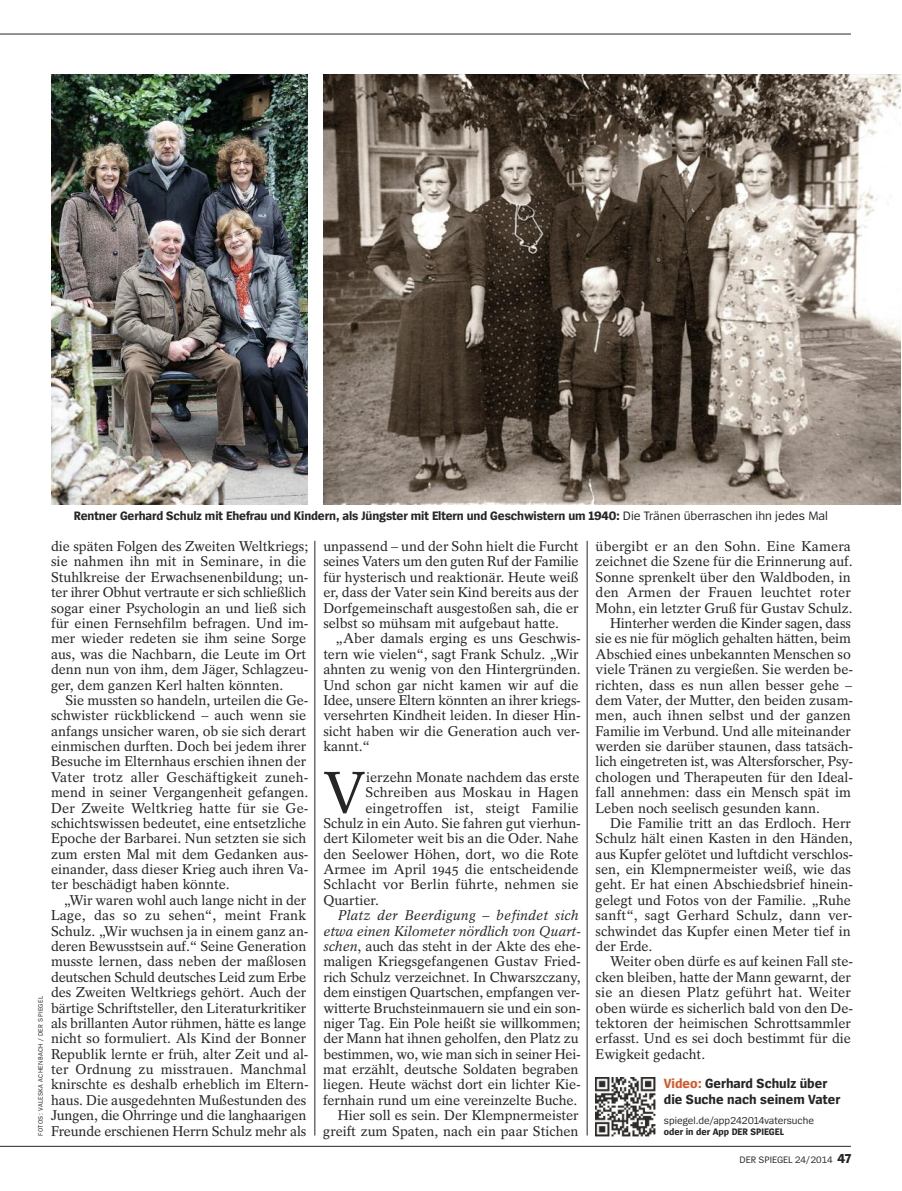
<style>
.page{position:relative;width:902px;height:1191px;background:#fff}
.page>*{position:absolute;margin:0;border:0;box-sizing:border-box;transform-origin:0 0}
.t1{font:58.2px "Spiegel Serif";color:#272627}
.t2{font:14.1px/15.3px "Spiegel Serif";color:#272627}
.t3{font:700 13.8px/16.5px "Spiegel Sans";color:#272627}
.t4{font:700 12.75px "Spiegel Sans";letter-spacing:-.01em;color:#272627}
.t5{font:10.5px "Spiegel Sans";color:#272627}
.t6{font:700 9.9px "Spiegel Sans";color:#272627}
.t7{font:9.75px "Spiegel Sans";color:#272627}
.t8{font:6.75px "Spiegel Sans";color:#272627}
.s1{font-weight:400}
.s2{font-style:italic}
.s3{color:#d3592c}
.s4{font-weight:700;font-size:13.5px}
</style>
<div class="page">
<hr style="left:51px;top:34px;width:799px;height:1px;background:#272627">
<hr style="left:0;top:34px;width:51px;height:1px;background:#272627">
<hr style="left:0;top:1146px;width:51px;height:1px;background:#272627">
<hr style="left:51px;top:1146px;width:799px;height:1px;background:#272627">
<hr style="left:314px;top:541px;width:1px;height:594px;background:#272627">
<hr style="left:587px;top:541px;width:1px;height:594px;background:#272627">
<img style="left:51px;top:74px;width:256px;height:431px">
<img style="left:324px;top:75px;width:576px;height:430px">
<img style="left:595px;top:1077px;width:60px;height:59px">
<p class="t4" style="left:74px;top:509px;width:755px">Rentner Gerhard Schulz mit Ehefrau und Kindern, als Jüngster mit Eltern und Geschwistern um 1940: <span class="s1">Die Tränen überraschen ihn jedes Mal</span></p>
<p class="t2" style="left:51px;top:538px;width:259px">die späten Folgen des Zweiten Weltkriegs; sie nahmen ihn mit in Seminare, in die Stuhlkreise der Erwachsenenbildung; un&shy;ter ihrer Obhut vertraute er sich schließlich sogar einer Psychologin an und ließ sich für einen Fernsehfilm befragen. Und im&shy;mer wieder redeten sie ihm seine Sorge aus, was die Nachbarn, die Leute im Ort denn nun von ihm, dem Jäger, Schlagzeu&shy;ger, dem ganzen Kerl halten könnten.</p>
<p class="t2" style="left:51px;top:692px;width:259px;text-indent:14px">Sie mussten so handeln, urteilen die Ge&shy;schwister rückblickend – auch wenn sie anfangs unsicher waren, ob sie sich derart einmischen durften. Doch bei jedem ihrer Besuche im Elternhaus erschien ihnen der Vater trotz aller Geschäftigkeit zuneh&shy;mend in seiner Vergangenheit gefangen.<br>Der Zweite Weltkrieg hatte für sie Ge&shy;schichtswissen bedeutet, eine entsetzliche Epoche der Barbarei. Nun setzten sie sich zum ersten Mal mit dem Gedanken aus&shy;einander, dass dieser Krieg auch ihren Va&shy;ter beschädigt haben könnte.</p>
<p class="t2" style="left:51px;top:892px;width:259px;text-indent:13px">„Wir waren wohl auch lange nicht in der Lage, das so zu sehen“, meint Frank Schulz. „Wir wuchsen ja in einem ganz an&shy;deren Bewusstsein auf.“ Seine Generation musste lernen, dass neben der maßlosen deutschen Schuld deutsches Leid zum Erbe des Zweiten Weltkriegs gehört. Auch der bärtige Schriftsteller, den Literaturkritiker als brillanten Autor rühmen, hätte es lange nicht so formuliert. Als Kind der Bonner Republik lernte er früh, alter Zeit und al&shy;ter Ordnung zu misstrauen. Manchmal knirschte es deshalb erheblich im Eltern&shy;haus. Die ausgedehnten Mußestunden des Jungen, die Ohrringe und die langhaarigen Freunde erschienen Herrn Schulz mehr als</p>
<p class="t8" style="left:37px;top:1135px;width:141px;rotate:-90deg">FOTOS: VALESKA ACHENBACH / DER SPIEGEL</p>
<p class="t2" style="left:323px;top:538px;width:257px;text-align:justify">unpassend – und der Sohn hielt die Furcht seines Vaters um den guten Ruf der Familie für hysterisch und reaktionär. Heute weiß er, dass der Vater sein Kind bereits aus der Dorfgemeinschaft ausgestoßen sah, die er selbst so mühsam mit aufgebaut hatte.</p>
<p class="t2" style="left:323px;top:631px;width:259px;text-indent:12px">„Aber damals erging es uns Geschwis&shy;tern wie vielen“, sagt Frank Schulz. „Wir ahnten zu wenig von den Hintergründen.<br>Und schon gar nicht kamen wir auf die Idee, unsere Eltern könnten an ihrer kriegs&shy;versehrten Kindheit leiden. In dieser Hin&shy;sicht haben wir die Generation auch ver&shy;kannt.“</p>
<h1 class="t1" style="left:323px;top:758px;width:44px">V</h1>
<p class="t2" style="left:366px;top:769px;width:215px">ierzehn Monate nachdem das erste</p>
<p class="t2" style="left:365px;top:784px;width:215px">Schreiben aus Moskau in Hagen</p>
<p class="t2" style="left:365px;top:800px;width:215px">eingetroffen ist, steigt Familie</p>
<p class="t2" style="left:323px;top:815px;width:259px">Schulz in ein Auto. Sie fahren gut vierhun-</p>
<p class="t2" style="left:323px;top:831px;width:257px">dert Kilometer weit bis an die Oder. Nahe</p>
<p class="t2" style="left:323px;top:846px;width:257px">den Seelower Höhen, dort, wo die Rote</p>
<p class="t2" style="left:323px;top:861px;width:257px">Armee im April 1945 die entscheidende</p>
<p class="t2" style="left:323px;top:877px;width:257px">Schlacht vor Berlin führte, nehmen sie</p>
<p class="t2" style="left:323px;top:892px;width:57px">Quartier.</p>
<p class="t2" style="left:323px;top:907px;width:259px;text-align:right"><span class="s2">Platz der Beerdigung – befindet sich etwa einen Kilometer nördlich von Quart&shy;schen</span>, auch das steht in der Akte des ehe&shy;maligen Kriegsgefangenen Gustav Fried&shy;rich Schulz verzeichnet. In Chwarszczany, dem einstigen Quartschen, empfangen ver&shy;witterte Bruchsteinmauern sie und ein son&shy;niger Tag. Ein Pole heißt sie willkommen; der Mann hat ihnen geholfen, den Platz zu bestimmen, wo, wie man sich in seiner Hei&shy;mat erzählt, deutsche Soldaten begraben liegen. Heute wächst dort ein lichter Kie&shy;fernhain rund um eine vereinzelte Buche.<br>Hier soll es sein. Der Klempnermeister greift zum Spaten, nach ein paar Stichen</p>
<p class="t2" style="left:595px;top:538px;width:257px">übergibt er an den Sohn. Eine Kamera</p>
<p class="t2" style="left:595px;top:554px;width:259px">zeichnet die Szene für die Erinnerung auf.</p>
<p class="t2" style="left:595px;top:569px;width:257px">Sonne sprenkelt über den Waldboden, in</p>
<p class="t2" style="left:595px;top:585px;width:257px">den Armen der Frauen leuchtet roter</p>
<p class="t2" style="left:595px;top:600px;width:259px">Mohn, ein letzter Gruß für Gustav Schulz.</p>
<p class="t2" style="left:610px;top:615px;width:242px">Hinterher werden die Kinder sagen, dass</p>
<p class="t2" style="left:595px;top:631px;width:257px">sie es nie für möglich gehalten hätten, beim</p>
<p class="t2" style="left:595px;top:646px;width:257px">Abschied eines unbekannten Menschen so</p>
<p class="t2" style="left:595px;top:661px;width:259px">viele Tränen zu vergießen. Sie werden be-</p>
<p class="t2" style="left:595px;top:677px;width:258px">richten, dass es nun allen besser gehe –</p>
<p class="t2" style="left:595px;top:692px;width:259px">dem Vater, der Mutter, den beiden zusam-</p>
<p class="t2" style="left:595px;top:708px;width:257px">men, auch ihnen selbst und der ganzen</p>
<p class="t2" style="left:595px;top:723px;width:257px">Familie im Verbund. Und alle miteinander</p>
<p class="t2" style="left:595px;top:738px;width:259px">werden sie darüber staunen, dass tatsäch-</p>
<p class="t2" style="left:595px;top:754px;width:259px">lich eingetreten ist, was Altersforscher, Psy-</p>
<p class="t2" style="left:595px;top:769px;width:259px">chologen und Therapeuten für den Ideal-</p>
<p class="t2" style="left:595px;top:784px;width:257px">fall annehmen: dass ein Mensch spät im</p>
<p class="t2" style="left:595px;top:800px;width:226px">Leben noch seelisch gesunden kann.</p>
<p class="t2" style="left:610px;top:815px;width:242px">Die Familie tritt an das Erdloch. Herr</p>
<p class="t2" style="left:595px;top:831px;width:259px">Schulz hält einen Kasten in den Händen,</p>
<p class="t2" style="left:595px;top:846px;width:259px">aus Kupfer gelötet und luftdicht verschlos-</p>
<p class="t2" style="left:595px;top:861px;width:257px">sen, ein Klempnermeister weiß, wie das</p>
<p class="t2" style="left:595px;top:877px;width:259px">geht. Er hat einen Abschiedsbrief hinein-</p>
<p class="t2" style="left:595px;top:892px;width:257px">gelegt und Fotos von der Familie. „Ruhe</p>
<p class="t2" style="left:595px;top:907px;width:258px">sanft“, sagt Gerhard Schulz, dann ver-</p>
<p class="t2" style="left:595px;top:923px;width:257px">schwindet das Kupfer einen Meter tief in</p>
<p class="t2" style="left:595px;top:938px;width:58px">der Erde.</p>
<p class="t2" style="left:610px;top:954px;width:245px">Weiter oben dürfe es auf keinen Fall ste-</p>
<p class="t2" style="left:595px;top:969px;width:257px">cken bleiben, hatte der Mann gewarnt, der</p>
<p class="t2" style="left:595px;top:984px;width:257px">sie an diesen Platz geführt hat. Weiter</p>
<p class="t2" style="left:595px;top:1000px;width:259px">oben würde es sicherlich bald von den De-</p>
<p class="t2" style="left:595px;top:1015px;width:257px">tektoren der heimischen Schrottsammler</p>
<p class="t2" style="left:595px;top:1030px;width:257px">erfasst. Und es sei doch bestimmt für die</p>
<p class="t2" style="left:595px;top:1046px;width:111px">Ewigkeit gedacht.</p>
<p class="t3" style="left:663px;top:1075px;width:178px"><span class="s3">Video:</span> Gerhard Schulz über die Suche nach seinem Vater</p>
<p class="t5" style="left:663px;top:1114px;width:152px">spiegel.de/app242014vatersuche</p>
<p class="t6" style="left:663px;top:1126px;width:122px">oder in der App DER SPIEGEL</p>
<p class="t7" style="left:739px;top:1154px;width:113px">DER SPIEGEL 24/2014 <span class="s4">47</span></p>
</div>
